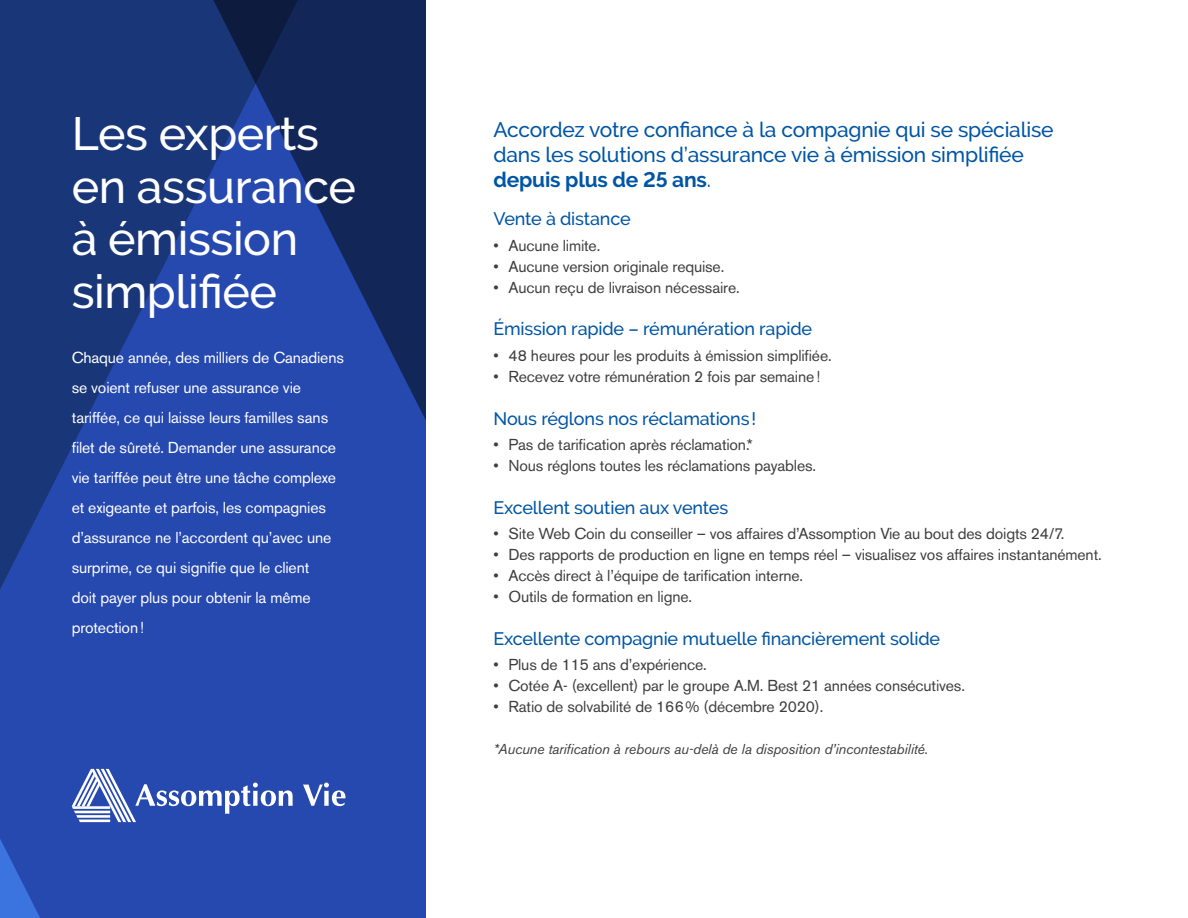
<style>
.page{position:relative;width:1188px;height:918px;background:#fff}
.page>*{position:absolute;margin:0;border:0;box-sizing:border-box;transform-origin:0 0}
.t1{font:500 46.5px/52.5px "Raleway";letter-spacing:-.01em;color:#fff}
.t2{font:500 21px/25.2px "Raleway";letter-spacing:-.01em;color:#0155a5}
.t3{font:500 18px "Raleway";letter-spacing:-.01em;color:#0155a5}
.t4{font:15.75px "Akzidenz Grotesk BE";letter-spacing:-.01em;color:#3e3e3f}
.t5{font:15.75px/30px "Akzidenz Grotesk BE";letter-spacing:-.01em;color:#fff}
.t6{font:italic 14.25px "Akzidenz Grotesk BE";letter-spacing:-.01em;color:#3e3e3f}
.s1{font-weight:700}
</style>
<div class="page">
<div style="left:0;top:448px;width:426px;height:470px;background:#2649b0"></div>
<svg style="left:0;top:0;width:426px;height:448px;background:#1b3884"></svg>
<svg style="left:0;top:714px;width:293px;height:204px;background:#3052b4"></svg>
<svg style="left:303px;top:783px;width:42px;height:23px"></svg>
<p class="t1" style="left:72px;top:107px;width:286px">Les experts en assurance à émission simplifiée</p>
<p class="t5" style="left:72px;top:343px;width:274px">Chaque année, des milliers de Canadiens se voient refuser une assurance vie tariffée, ce qui laisse leurs familles sans filet de sûreté. Demander une assurance vie tariffée peut être une tâche complexe et exigeante et parfois, les compagnies d’assurance ne l’accordent qu’avec une surprime, ce qui signifie que le client<br>doit payer plus pour obtenir la même protection!</p>
<p class="t2" style="left:494px;top:117px;width:562px">Accordez votre confiance à la compagnie qui se spécialise dans les solutions d’assurance vie à émission simplifiée <span class="s1">depuis plus de 25 ans</span>.</p>
<p class="t3" style="left:494px;top:209px;width:139px">Vente à distance</p>
<p class="t4" style="left:494px;top:236px;width:108px">• Aucune limite.</p>
<p class="t4" style="left:494px;top:257px;width:232px">• Aucune version originale requise.</p>
<p class="t4" style="left:494px;top:278px;width:248px">• Aucun reçu de livraison nécessaire.</p>
<p class="t3" style="left:494px;top:319px;width:320px">Émission rapide – rémunération rapide</p>
<p class="t4" style="left:494px;top:346px;width:340px">• 48 heures pour les produits à émission simplifiée.</p>
<p class="t4" style="left:494px;top:367px;width:328px">• Recevez votre rémunération 2 fois par semaine!</p>
<p class="t3" style="left:494px;top:408px;width:264px">Nous réglons nos réclamations!</p>
<p class="t4" style="left:494px;top:435px;width:261px">• Pas de tarification après réclamation.*</p>
<p class="t4" style="left:494px;top:456px;width:324px">• Nous réglons toutes les réclamations payables.</p>
<p class="t3" style="left:494px;top:497px;width:236px">Excellent soutien aux ventes</p>
<p class="t4" style="left:494px;top:524px;width:572px">• Site Web Coin du conseiller – vos affaires d’Assomption Vie au bout des doigts 24/7.</p>
<p class="t4" style="left:494px;top:545px;width:610px">• Des rapports de production en ligne en temps réel – visualisez vos affaires instantanément.</p>
<p class="t4" style="left:494px;top:566px;width:311px">• Accès direct à l’équipe de tarification interne.</p>
<p class="t4" style="left:494px;top:587px;width:200px">• Outils de formation en ligne.</p>
<p class="t3" style="left:494px;top:628px;width:448px">Excellente compagnie mutuelle financièrement solide</p>
<p class="t4" style="left:494px;top:655px;width:215px">• Plus de 115 ans d’expérience.</p>
<p class="t4" style="left:494px;top:676px;width:473px">• Cotée A- (excellent) par le groupe A.M. Best 21 années consécutives.</p>
<p class="t4" style="left:494px;top:697px;width:331px">• Ratio de solvabilité de 166% (décembre 2020).</p>
<p class="t6" style="left:494px;top:741px;width:436px">*Aucune tarification à rebours au-delà de la disposition d’incontestabilité.</p>
</div>
